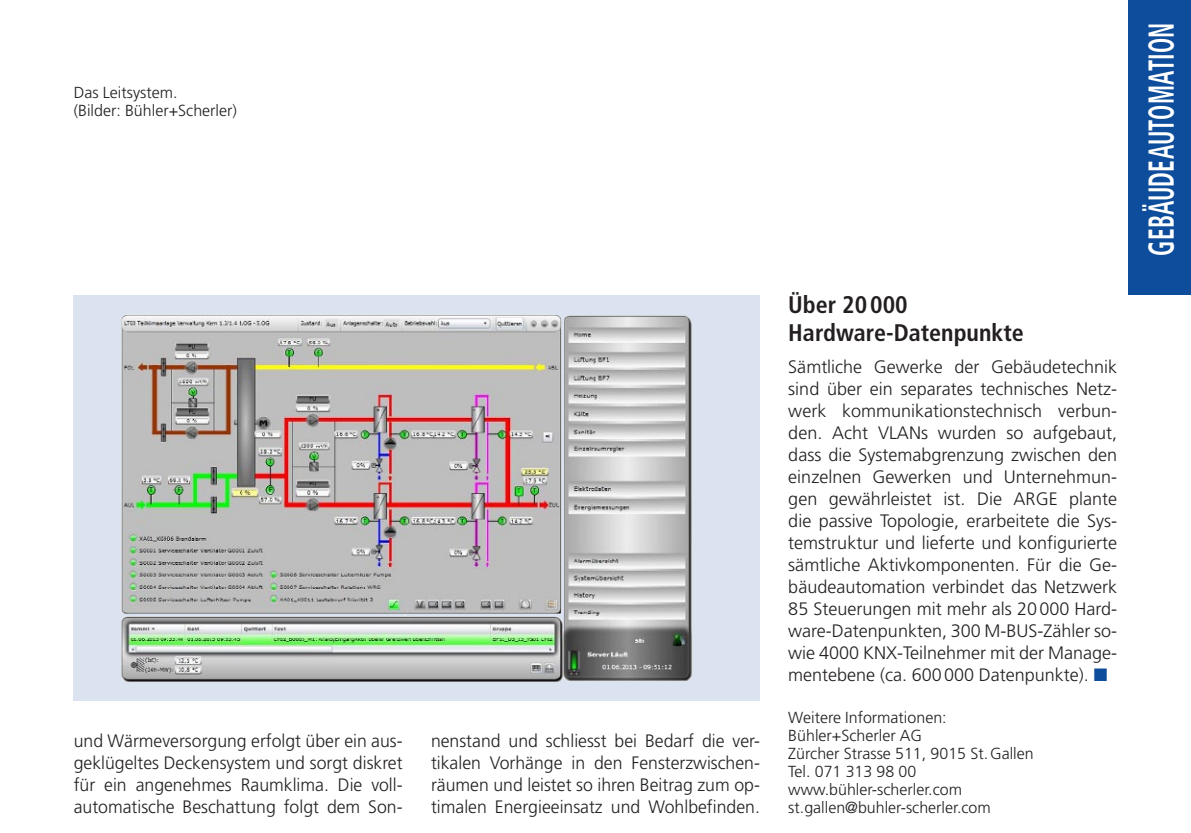
<style>
.page{position:relative;width:1191px;height:833px;background:#fff}
.page>*{position:absolute;margin:0;border:0;box-sizing:border-box;transform-origin:0 0}
.t1{font:700 condensed 36px "Frutiger";letter-spacing:.01em;color:#fff;scale:.65 1}
.t2{font:700 condensed 24px/28px "Frutiger";color:#231f20}
.t3{font:300 18px/22px "Frutiger";color:#231f20;text-align:justify}
.t4{font:300 16px/18px "Frutiger";color:#231f20}
.s1{color:#0d4d9b}
</style>
<div class="page">
<div style="left:1128px;top:0;width:63px;height:295px;background:#0d4d9b"></div>
<div style="left:74px;top:295px;width:686px;height:405px;background:#dbe3f1"></div>
<img style="left:121px;top:314px;width:572px;height:368px">
<p class="t4" style="left:74px;top:83px;width:165px">Das Leitsystem.<br>(Bilder: Bühler+Scherler)</p>
<p class="t3" style="left:74px;top:729px;width:330px">und Wärmeversorgung erfolgt über ein aus&shy;geklügeltes Deckensystem und sorgt diskret für ein angenehmes Raumklima. Die voll&shy;automatische Beschattung folgt dem Son-</p>
<p class="t3" style="left:431px;top:729px;width:330px">nenstand und schliesst bei Bedarf die ver&shy;tikalen Vorhänge in den Fensterzwischen&shy;räumen und leistet so ihren Beitrag zum op&shy;timalen Energieeinsatz und Wohlbefinden.</p>
<h2 class="t2" style="left:788px;top:291px;width:237px">Über 20000<br>Hardware-Datenpunkte</h2>
<p class="t3" style="left:788px;top:355px;width:330px">Sämtliche Gewerke der Gebäudetechnik sind über ein separates technisches Netz&shy;werk kommunikationstechnisch verbun&shy;den. Acht VLANs wurden so aufgebaut, dass die Systemabgrenzung zwischen den einzelnen Gewerken und Unternehmun&shy;gen gewährleistet ist. Die ARGE plante die passive Topologie, erarbeitete die Sys&shy;temstruktur und lieferte und konfigurierte sämtliche Aktivkomponenten. Für die Ge&shy;bäudeautomation verbindet das Netzwerk 85 Steuerungen mit mehr als 20000 Hard&shy;ware-Datenpunkten, 300 M-BUS-Zähler so&shy;wie 4000 KNX-Teilnehmer mit der Manage&shy;mentebene (ca. 600000 Datenpunkte). <span class="s1">■</span></p>
<p class="t4" style="left:788px;top:708px;width:247px">Weitere Informationen:<br>Bühler+Scherler AG<br>Zürcher Strasse 511, 9015 St.Gallen<br>Tel. 071 313 98 00 www.bühler-scherler.com st.gallen@buhler-scherler.com</p>
<h1 class="t1" style="left:1140px;top:255px;width:360px;rotate:-90deg">GEBÄUDEAUTOMATION</h1>
</div>
